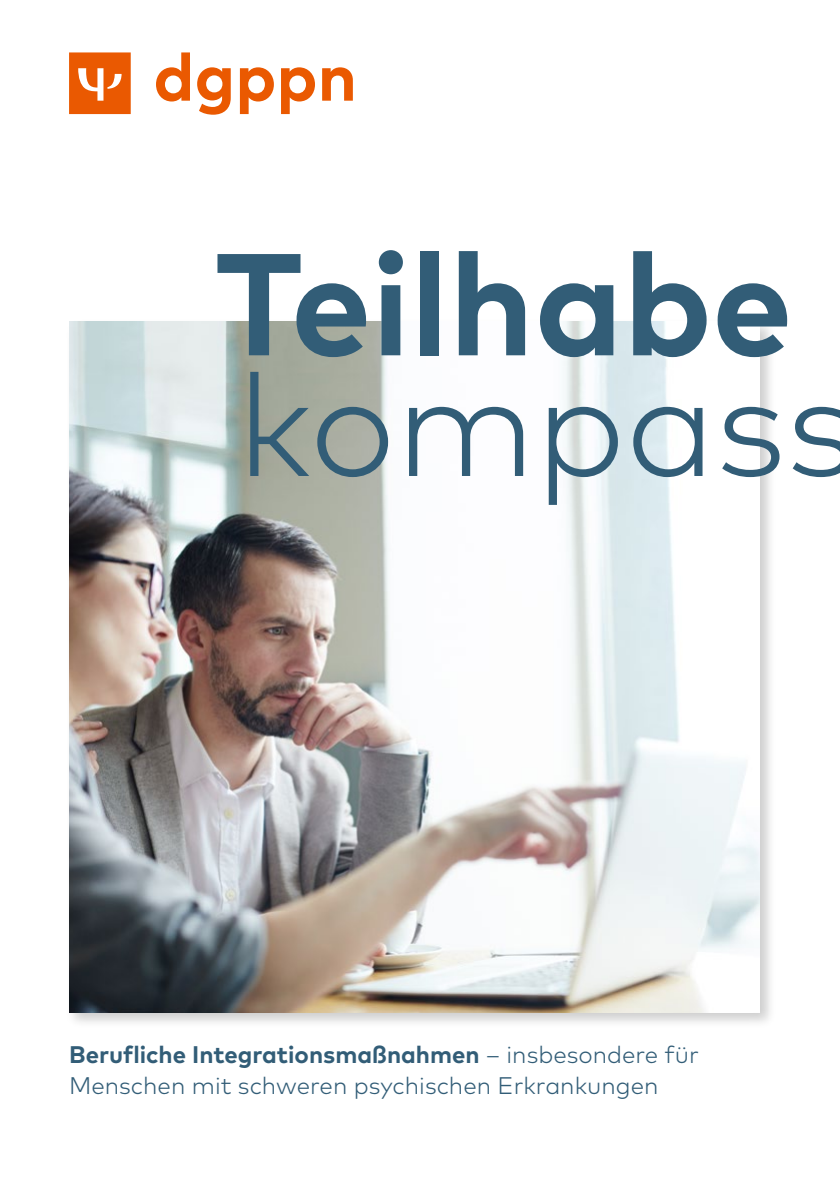
<style>
.page{position:relative;width:840px;height:1191px;background:#fff}
.page>*{position:absolute;margin:0;border:0;box-sizing:border-box;transform-origin:0 0}
.t1{font:700 144.6px "Mark Pro";color:#325d77}
.t2{font:300 144.6px "Mark Pro";color:#325d77}
.t3{font:300 24px/31px "Mark Pro";color:#325d77}
.s1{font-weight:700}
</style>
<div class="page">
<div style="left:65px;top:318px;width:711px;height:711px;background:#000;opacity:.2"></div>
<img style="left:69px;top:322px;width:690px;height:690px">
<svg style="left:156px;top:52px;width:196px;height:63px"></svg>
<svg style="left:69px;top:52px;width:62px;height:62px;background:#ec6f23"></svg>
<h1 class="t1" style="left:215px;top:194px;width:578px">Teilhabe</h1>
<h1 class="t2" style="left:237px;top:316px;width:620px">kompass</h1>
<p class="t3" style="left:69px;top:1036px;width:631px"><span class="s1">Berufliche Integrationsmaßnahmen</span> – insbesondere für<br>Menschen mit schweren psychischen Erkrankungen</p>
</div>
